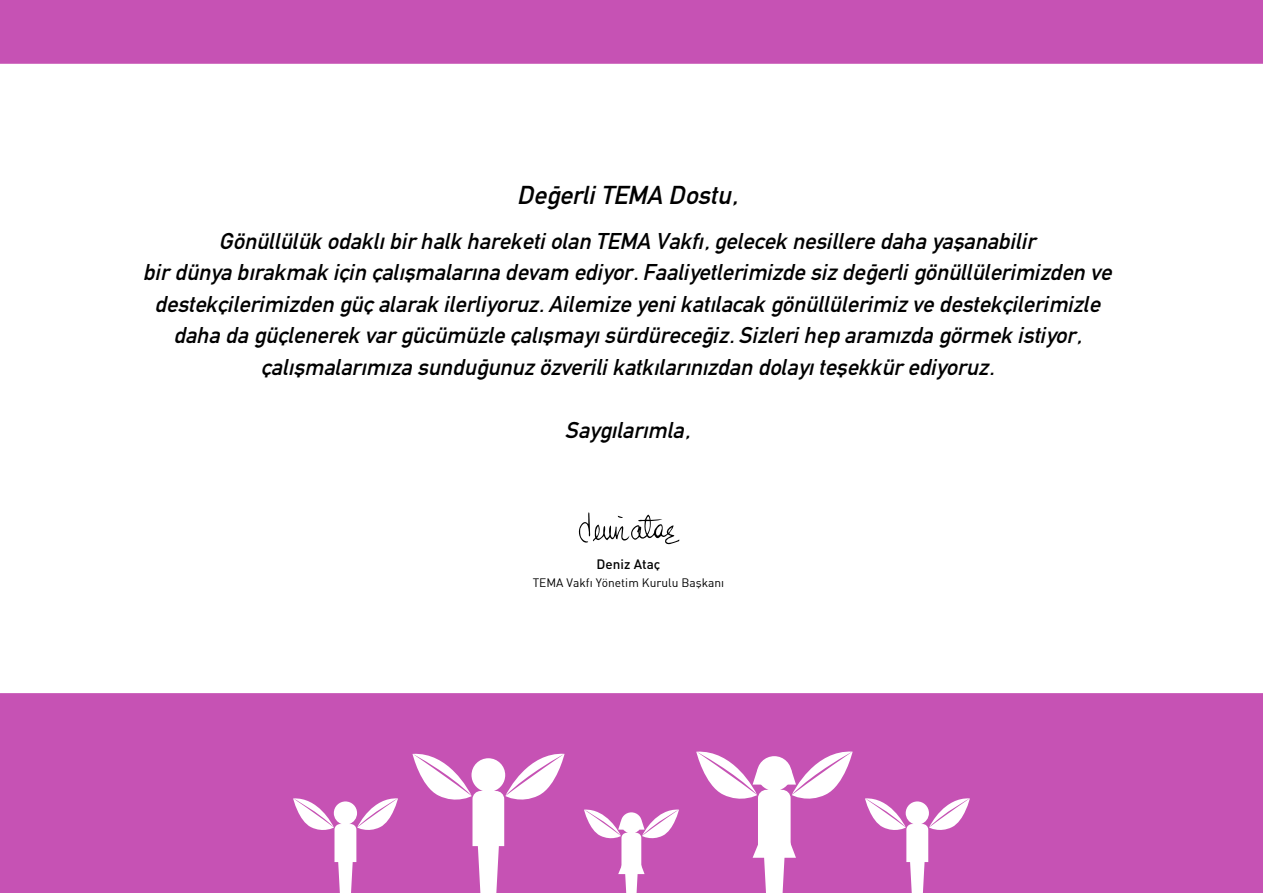
<style>
.page{position:relative;width:1263px;height:893px;background:#fff}
.page>*{position:absolute;margin:0;border:0;box-sizing:border-box;transform-origin:0 0}
.t1{font:italic 25.5px "DIN Mittelschrift";color:#000}
.t2{font:italic 22.5px/31.5px "DIN Mittelschrift";color:#000;text-align:center}
.t3{font:500 13.5px "DI Nbek";color:#000}
.t4{font:12px "DINT";color:#000}
</style>
<div class="page">
<div style="left:1px;top:694px;width:1261px;height:198px;background:#c652b4"></div>
<div style="left:0;top:693px;width:1263px;height:200px;border:2px solid #c652b4"></div>
<div style="left:1px;top:1px;width:1261px;height:62px;background:#c652b4"></div>
<div style="left:0;top:0;width:1263px;height:64px;border:2px solid #c652b4"></div>
<svg style="left:584px;top:809px;width:95px;height:84px"></svg>
<svg style="left:696px;top:751px;width:157px;height:142px"></svg>
<svg style="left:412px;top:753px;width:152px;height:140px"></svg>
<svg style="left:865px;top:798px;width:105px;height:95px"></svg>
<svg style="left:293px;top:798px;width:105px;height:95px"></svg>
<svg style="left:578px;top:512px;width:101px;height:32px"></svg>
<p class="t1" style="left:519px;top:180px;width:221px">Değerli TEMA Dostu,</p>
<p class="t2" style="left:144px;top:225px;width:970px">Gönüllülük odaklı bir halk hareketi olan TEMA Vakfı, gelecek nesillere daha yaşanabilir<br>bir dünya bırakmak için çalışmalarına devam ediyor. Faaliyetlerimizde siz değerli gönüllülerimizden ve destekçilerimizden güç alarak ilerliyoruz. Ailemize yeni katılacak gönüllülerimiz ve destekçilerimizle daha da güçlenerek var gücümüzle çalışmayı sürdüreceğiz. Sizleri hep aramızda görmek istiyor, çalışmalarımıza sunduğunuz özverili katkılarınızdan dolayı teşekkür ediyoruz.</p>
<p class="t2" style="left:566px;top:414px;width:126px">Saygılarımla,</p>
<p class="t3" style="left:597px;top:556px;width:65px">Deniz Ataç</p>
<p class="t4" style="left:533px;top:575px;width:193px">TEMA Vakfı Yönetim Kurulu Başkanı</p>
</div>
